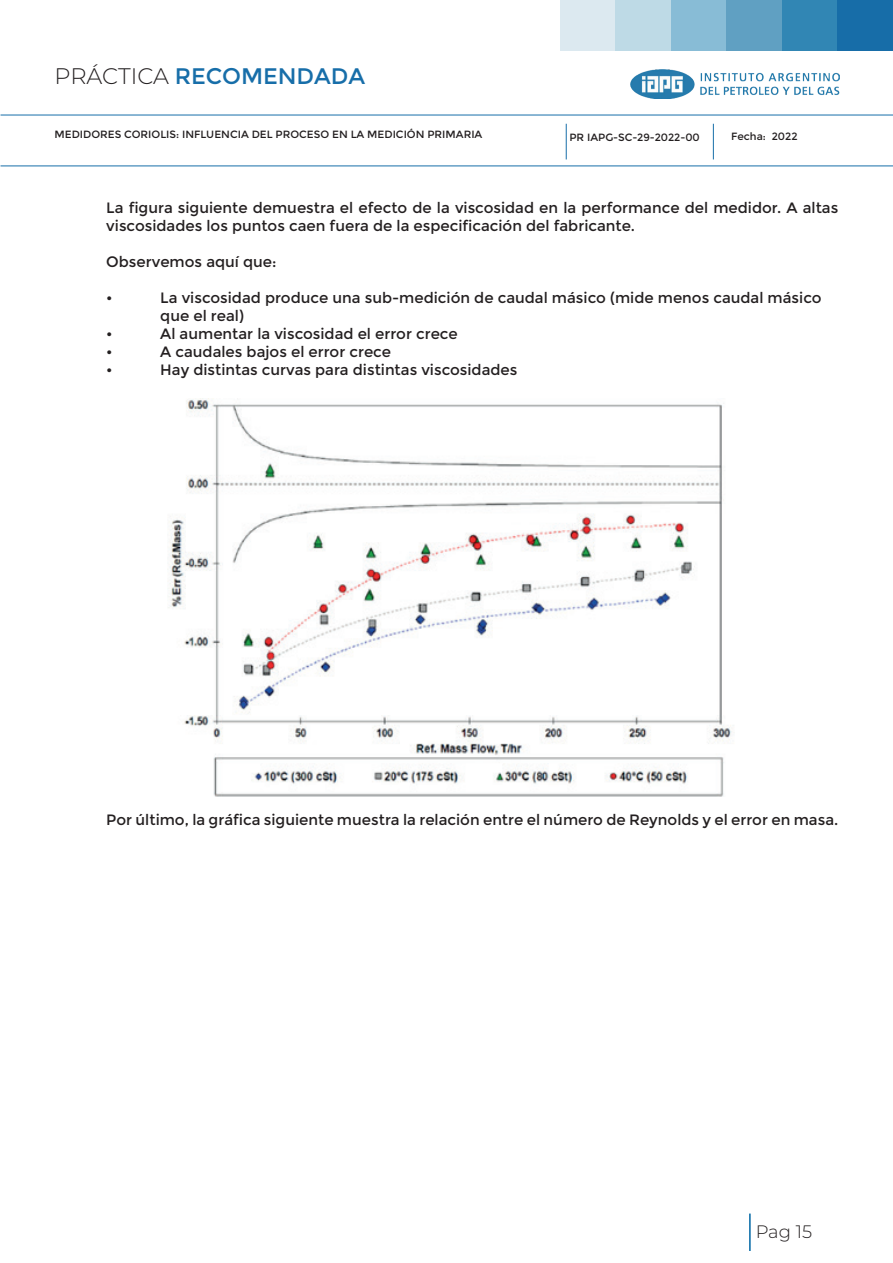
<style>
.page{position:relative;width:893px;height:1263px;background:#fff}
.page>*{position:absolute;margin:0;border:0;box-sizing:border-box;transform-origin:0 0}
.t1{font:22.5px "Montserrat";color:#176ea9}
.t2{font:300 18px "Montserrat";color:#231f20}
.t3{font:15px/18px "Montserrat";color:#231f20}
.t4{font:10.5px "Montserrat";color:#231f20}
.s1{font-weight:300;color:#231f20}
</style>
<div class="page">
<div style="left:560px;top:0;width:56px;height:50px;background:#dce9f0"></div>
<div style="left:616px;top:0;width:55px;height:50px;background:#bedae6"></div>
<div style="left:671px;top:0;width:56px;height:50px;background:#88bcd6"></div>
<div style="left:727px;top:0;width:55px;height:50px;background:#60a0c2"></div>
<div style="left:782px;top:0;width:55px;height:50px;background:#3186b4"></div>
<div style="left:837px;top:0;width:56px;height:50px;background:#176da8"></div>
<hr style="left:749px;top:1213px;width:2px;height:38px;background:#0067a5">
<hr style="left:1px;top:115px;width:892px;height:1px;background:#176ea9">
<hr style="left:566px;top:124px;width:1px;height:35px;background:#176ea9">
<hr style="left:713px;top:124px;width:1px;height:35px;background:#176ea9">
<hr style="left:1px;top:166px;width:892px;height:1px;background:#176ea9">
<img style="left:631px;top:70px;width:208px;height:29px">
<img style="left:168px;top:398px;width:564px;height:399px">
<h1 class="t1" style="left:55px;top:63px;width:312px"><span class="s1">PRÁCTICA</span> RECOMENDADA</h1>
<p class="t4" style="left:55px;top:128px;width:429px">MEDIDORES CORIOLIS: INFLUENCIA DEL PROCESO EN LA MEDICIÓN PRIMARIA</p>
<p class="t4" style="left:731px;top:130px;width:68px">Fecha: 2022</p>
<p class="t4" style="left:569px;top:131px;width:132px">PR IAPG-SC-29-2022-00</p>
<p class="t3" style="left:106px;top:199px;width:734px">La figura siguiente demuestra el efecto de la viscosidad en la performance del medidor. A altas viscosidades los puntos caen fuera de la especificación del fabricante.</p>
<p class="t3" style="left:106px;top:253px;width:172px">Observemos aquí que:</p>
<p class="t3" style="left:106px;top:289px;width:8px">•</p>
<p class="t3" style="left:160px;top:289px;width:663px">La viscosidad produce una sub-medición de caudal másico (mide menos caudal másico que el real)</p>
<p class="t3" style="left:106px;top:325px;width:8px">•</p>
<p class="t3" style="left:160px;top:325px;width:299px">Al aumentar la viscosidad el error crece</p>
<p class="t3" style="left:106px;top:343px;width:8px">•</p>
<p class="t3" style="left:160px;top:343px;width:232px">A caudales bajos el error crece</p>
<p class="t3" style="left:106px;top:361px;width:8px">•</p>
<p class="t3" style="left:160px;top:361px;width:359px">Hay distintas curvas para distintas viscosidades</p>
<p class="t3" style="left:106px;top:810px;width:733px">Por último, la gráfica siguiente muestra la relación entre el número de Reynolds y el error en masa.</p>
<p class="t2" style="left:756px;top:1219px;width:58px">Pag 15</p>
</div>
